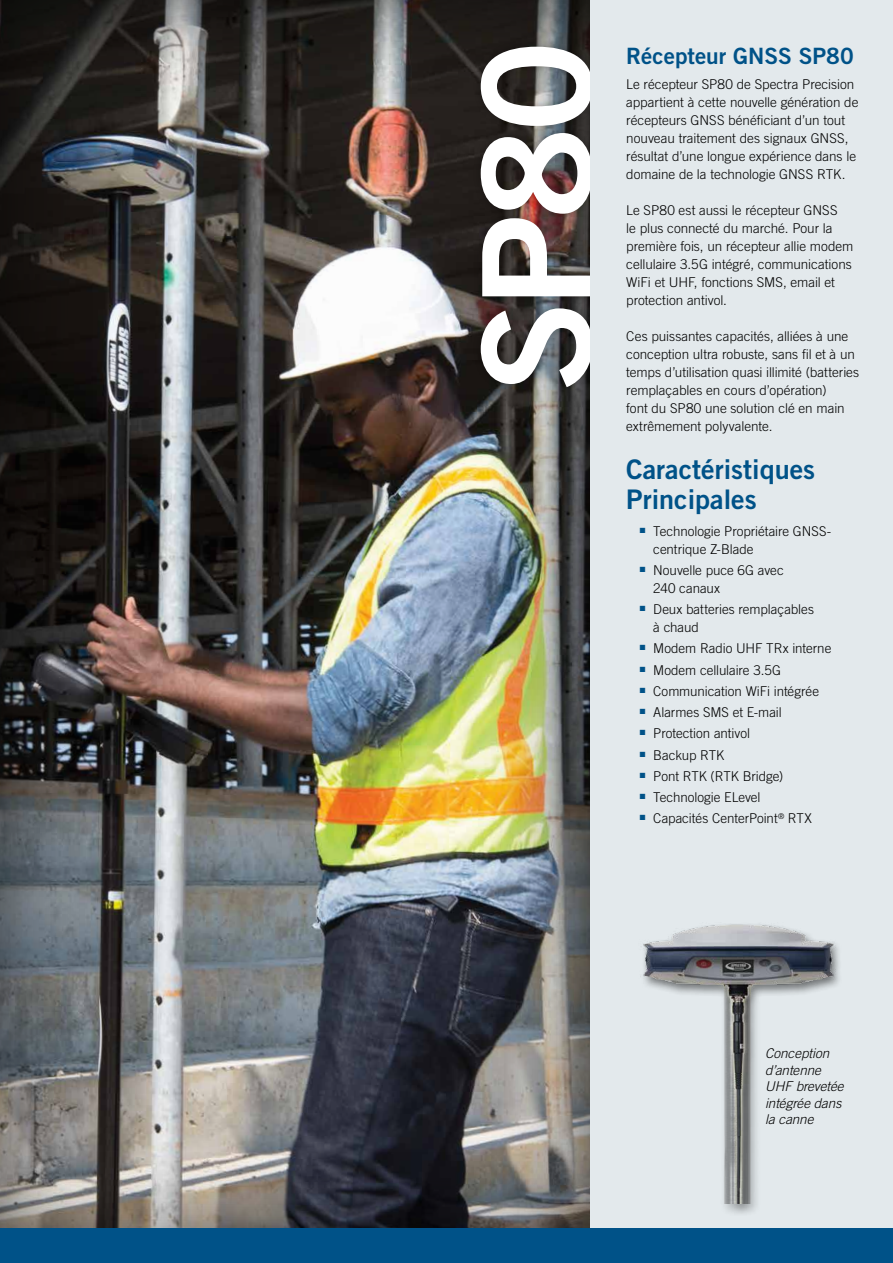
<style>
.page{position:relative;width:893px;height:1263px;background:#fff}
.page>*{position:absolute;margin:0;border:0;box-sizing:border-box;transform-origin:0 0}
.t1{font:150.6px "Trade Gothic LT Std Bd 2";color:#fff}
.t2{font:27px/30px "Trade Gothic LT Std Bd 2";color:#005288}
.t3{font:22.5px "Trade Gothic LT Std Bd 2";color:#005288}
.t4{font:300 13.5px/18px "Trade Gothic LT Std";letter-spacing:-.005em;color:#000}
.t5{font:italic 300 13.5px/16.5px "Trade Gothic LT Std";letter-spacing:-.005em;color:#000}
</style>
<div class="page">
<div style="left:578px;top:0;width:315px;height:1229px;background:#e3e9ec"></div>
<div style="left:0;top:0;width:593px;height:1253px;background:#000;opacity:.8"></div>
<div style="left:473px;top:38px;width:127px;height:356px;background:#000;opacity:.3"></div>
<div style="left:591px;top:0;width:22px;height:1263px;background:#e3e9ec"></div>
<div style="left:0;top:1229px;width:893px;height:34px;background:#005288"></div>
<div style="left:640px;top:922px;width:204px;height:295px;background:#000;opacity:.5"></div>
<img style="left:640px;top:922px;width:204px;height:281px">
<h1 class="t1" style="left:444px;top:393px;width:354px;rotate:-90deg">SP80</h1>
<h3 class="t3" style="left:626px;top:42px;width:229px">Récepteur GNSS SP80</h3>
<p class="t4" style="left:626px;top:75px;width:234px">Le récepteur SP80 de Spectra Precision appartient à cette nouvelle génération de récepteurs GNSS bénéficiant d’un tout nouveau traitement des signaux GNSS, résultat d’une longue expérience dans le domaine de la technologie GNSS RTK.</p>
<p class="t4" style="left:626px;top:201px;width:229px">Le SP80 est aussi le récepteur GNSS<br>le plus connecté du marché. Pour la première fois, un récepteur allie modem cellulaire 3.5G intégré, communications WiFi et UHF, fonctions SMS, email et protection antivol.</p>
<p class="t4" style="left:626px;top:327px;width:234px">Ces puissantes capacités, alliées à une conception ultra robuste, sans fil et à un temps d’utilisation quasi illimité (batteries remplaçables en cours d’opération)<br>font du SP80 une solution clé en main extrêmement polyvalente.</p>
<h2 class="t2" style="left:626px;top:454px;width:190px">Caractéristiques<br>Principales</h2>
<p class="t4" style="left:653px;top:522px;width:179px;text-indent:-13px"><sup>■</sup> Technologie Propriétaire GNSS&shy;centrique Z-Blade</p>
<p class="t4" style="left:653px;top:561px;width:132px;text-indent:-13px"><sup>■</sup> Nouvelle puce 6G avec<br>240 canaux</p>
<p class="t4" style="left:653px;top:600px;width:162px;text-indent:-13px"><sup>■</sup> Deux batteries remplaçables à chaud</p>
<p class="t4" style="left:640px;top:639px;width:193px"><sup>■</sup> Modem Radio UHF TRx interne</p>
<p class="t4" style="left:640px;top:660px;width:143px"><sup>■</sup> Modem cellulaire 3.5G</p>
<p class="t4" style="left:640px;top:682px;width:181px"><sup>■</sup> Communication WiFi intégrée</p>
<p class="t4" style="left:640px;top:703px;width:143px"><sup>■</sup> Alarmes SMS et E-mail</p>
<p class="t4" style="left:640px;top:724px;width:112px"><sup>■</sup> Protection antivol</p>
<p class="t4" style="left:640px;top:745px;width:86px"><sup>■</sup> Backup RTK</p>
<p class="t4" style="left:640px;top:767px;width:145px"><sup>■</sup> Pont RTK (RTK Bridge)</p>
<p class="t4" style="left:640px;top:788px;width:122px"><sup>■</sup> Technologie ELevel</p>
<p class="t4" style="left:640px;top:809px;width:174px"><sup>■</sup> Capacités CenterPoint<sup>®</sup> RTX</p>
<p class="t5" style="left:765px;top:1045px;width:80px">Conception d’antenne<br>UHF brevetée intégrée dans la canne</p>
</div>
